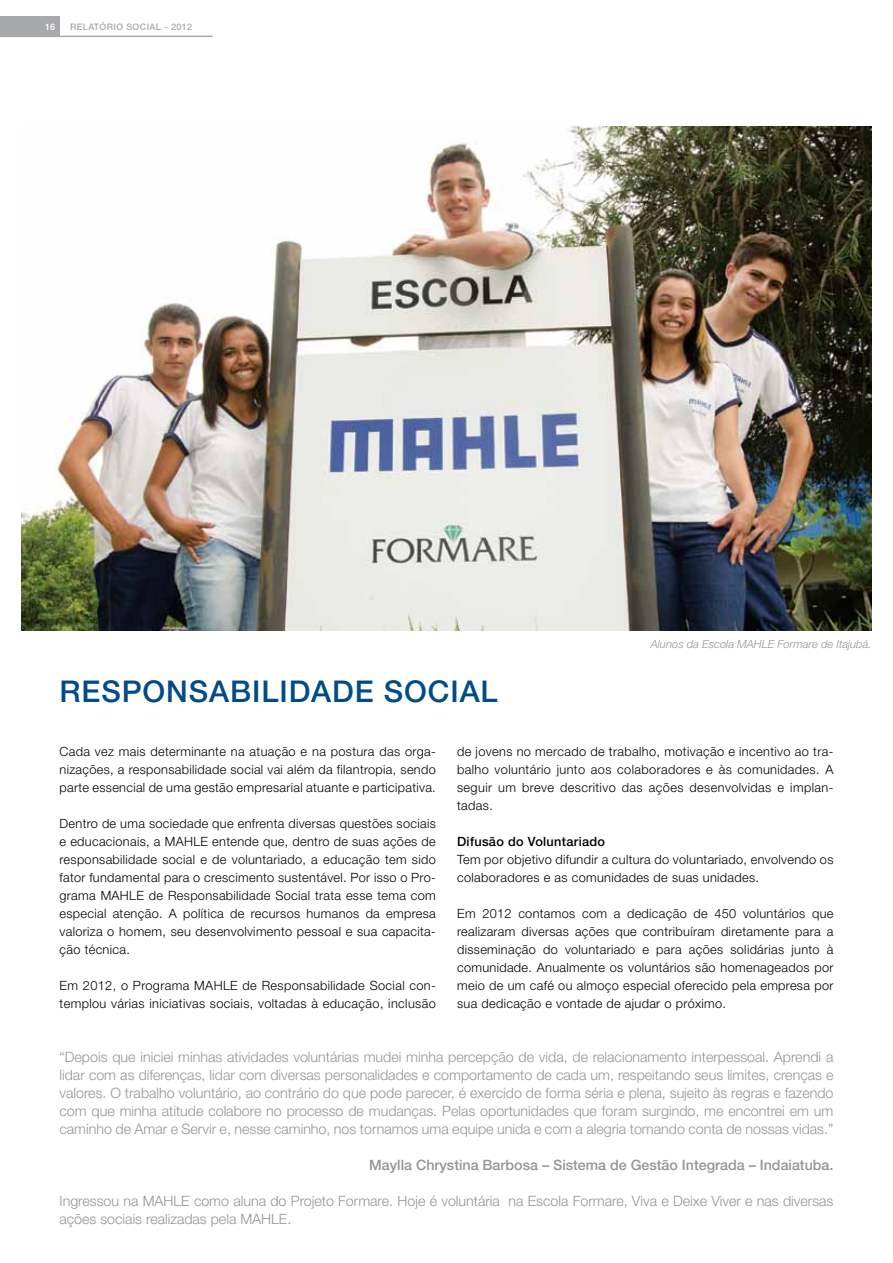
<style>
.page{position:relative;width:893px;height:1263px;background:#fff}
.page>*{position:absolute;margin:0;border:0;box-sizing:border-box;transform-origin:0 0}
.t1{font:500 30px "Helvetica Neue LT";color:#004b88}
.t2{font:300 14.25px/18px "Helvetica Neue LT";color:#939598;text-align:justify}
.t3{font:500 14.25px "Helvetica Neue LT";color:#939598}
.t4{font:300 12.75px/18px "Helvetica Neue LT";letter-spacing:.025em;color:#000;text-align:justify}
.t5{font:500 12.75px "Helvetica Neue LT";color:#000}
.t6{font:italic 300 11.25px "Helvetica Neue LT Std";color:#939598}
.t7{font:500 9px "Helvetica Neue LT";letter-spacing:.04em;color:#a7a9ac}
.t8{font:500 9px "Helvetica Neue LT";color:#fff}
</style>
<div class="page">
<div style="left:0;top:16px;width:60px;height:20px;background:#a7a9ac"></div>
<hr style="left:0;top:36px;width:213px;height:1px;background:#a7a9ac">
<img style="left:21px;top:126px;width:851px;height:504px">
<p class="t8" style="left:45px;top:21px;width:12px">16</p>
<p class="t7" style="left:70px;top:21px;width:123px">Relatório Social - 2012</p>
<h1 class="t1" style="left:60px;top:673px;width:21px">RES</h1>
<h1 class="t1" style="left:122px;top:673px;width:44px">PONSA</h1>
<h1 class="t1" style="left:230px;top:673px;width:40px">BILIDADE</h1>
<h1 class="t1" style="left:384px;top:673px;width:20px">SOCIAL</h1>
<p class="t6" style="left:651px;top:637px;width:222px">Alunos da Escola MAHLE Formare de Itajubá.</p>
<p class="t4" style="left:60px;top:742px;width:378px">Cada vez mais determinante na atuação e na postura das orga&shy;nizações, a responsabilidade social vai além da filantropia, sendo parte essencial de uma gestão empresarial atuante e participativa.</p>
<p class="t4" style="left:60px;top:814px;width:378px">Dentro de uma sociedade que enfrenta diversas questões sociais e educacionais, a MAHLE</p>
<p class="t4" style="left:60px;top:832px;width:378px;text-indent:153px">entende que, dentro de suas ações de responsabilidade social e de voluntariado, a educação tem sido fator fundamental para o crescimento sustentável. Por isso o Pro&shy;grama MAHLE</p>
<p class="t4" style="left:60px;top:886px;width:378px;text-indent:89px">de Responsabilidade Social trata esse tema com especial atenção. A política de recursos humanos da empresa valoriza o homem, seu desenvolvimento pessoal e sua capacita&shy;ção técnica.</p>
<p class="t4" style="left:60px;top:976px;width:145px">Em 2012, o Programa MAHLE</p>
<p class="t4" style="left:60px;top:976px;width:378px;text-align:right">de Responsabilidade Social con-<br>templou várias iniciativas sociais, voltadas à educação, inclusão</p>
<p class="t4" style="left:457px;top:742px;width:378px">de jovens no mercado de trabalho, motivação e incentivo ao tra&shy;balho voluntário junto aos colaboradores e às comunidades. A seguir um breve descritivo das ações desenvolvidas e implan&shy;tadas.</p>
<p class="t5" style="left:457px;top:834px;width:150px">Difusão do Voluntariado</p>
<p class="t4" style="left:457px;top:850px;width:378px">Tem por objetivo difundir a cultura do voluntariado, envolvendo os colaboradores e as comunidades de suas unidades.</p>
<p class="t4" style="left:457px;top:904px;width:378px">Em 2012 contamos com a dedicação de 450 voluntários que realizaram diversas ações que contribuíram diretamente para a disseminação do voluntariado e para ações solidárias junto à comunidade. Anualmente os voluntários são homenageados por meio de um café ou almoço especial oferecido pela empresa por sua dedicação e vontade de ajudar o próximo.</p>
<p class="t2" style="left:60px;top:1048px;width:775px">“Depois que iniciei minhas atividades voluntárias mudei minha percepção de vida, de relacionamento interpessoal. Aprendi a lidar com as diferenças, lidar com diversas personalidades e comportamento de cada um, respeitando seus limites, crenças e valores. O trabalho voluntário, ao contrário do que pode parecer, é exercido de forma séria e plena, sujeito às regras e fazendo com que minha atitude colabore no processo de mudanças. Pelas oportunidades que foram surgindo, me encontrei em um caminho de Amar e Servir e, nesse caminho, nos tornamos uma equipe unida e com a alegria tomando conta de nossas vidas.”</p>
<p class="t3" style="left:369px;top:1156px;width:466px">Maylla Chrystina Barbosa – Sistema de Gestão Integrada – Indaiatuba.</p>
<p class="t2" style="left:60px;top:1192px;width:94px">Ingressou na MAHLE</p>
<p class="t2" style="left:60px;top:1192px;width:775px;text-indent:134px">como aluna do Projeto Formare. Hoje é voluntária na Escola Formare, Viva e Deixe Viver e nas diversas ações sociais realizadas pela MAHLE</p>
<p class="t2" style="left:287px;top:1210px;width:5px">.</p>
</div>
